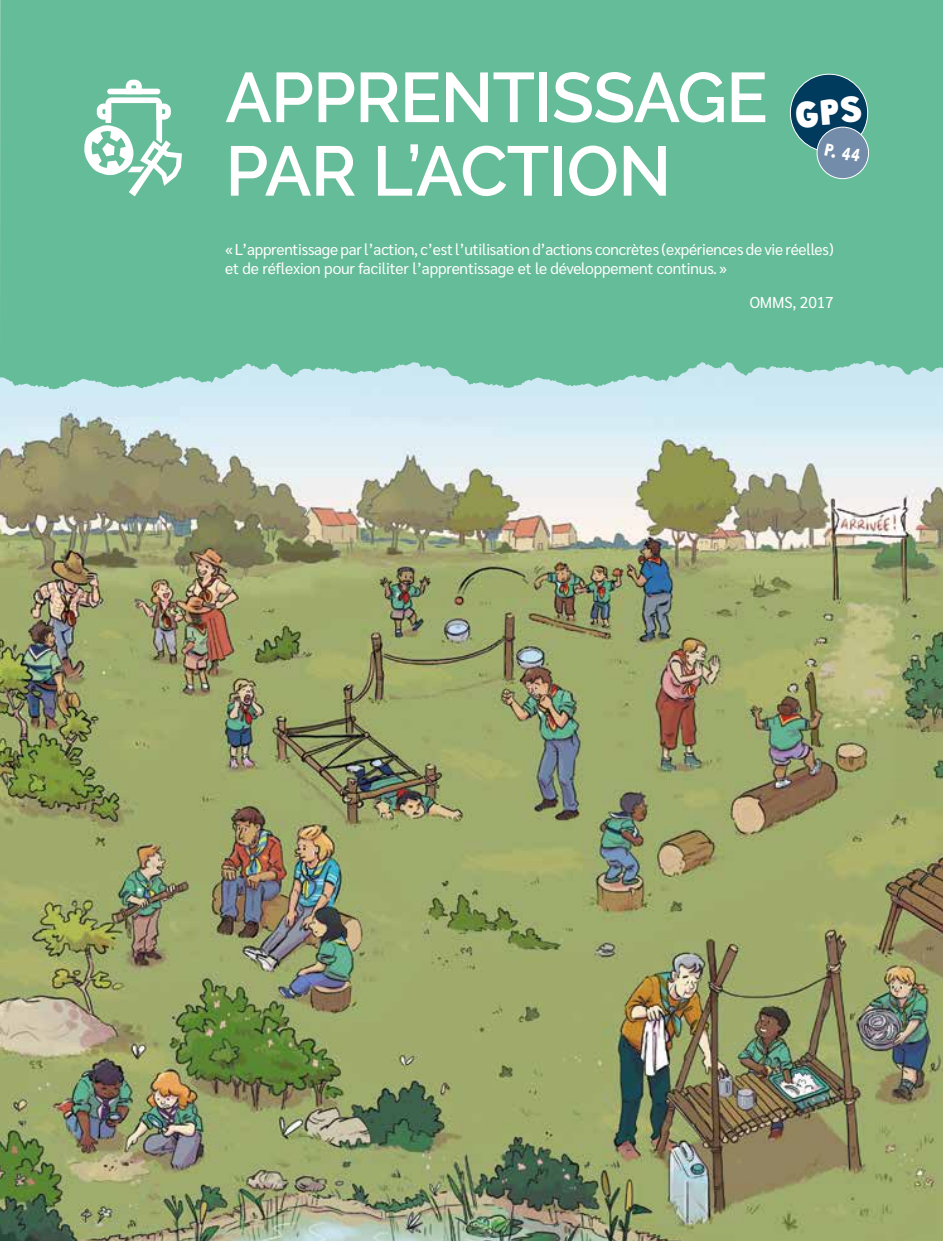
<style>
.page{position:relative;width:943px;height:1241px;background:#fff}
.page>*{position:absolute;margin:0;border:0;box-sizing:border-box;transform-origin:0 0}
.t1{font:600 70px/73.5px "Raleway";letter-spacing:-.015em;color:#fff}
.t2{font:100 18.72px "Grandstander";color:#fff;scale:.93 1}
.t3{font:15.75px/19.2px "Sarabun";letter-spacing:-.015em;color:#fff}
</style>
<div class="page">
<img style="left:0;top:389px;width:943px;height:851px">
<div style="left:0;top:0;width:943px;height:389px;background:#65bc99"></div>
<svg style="left:84px;top:80px;width:98px;height:116px"></svg>
<div style="left:790px;top:74px;width:77px;height:77px;background:#003a5d;border-radius:50%"></div>
<div style="left:817px;top:127px;width:51px;height:52px;background:#728ca9;border-radius:50%"></div>
<div style="left:816px;top:127px;width:53px;height:52px;border:1px solid #fff;border-radius:50%"></div>
<svg style="left:795px;top:95px;width:56px;height:33px"></svg>
<h1 class="t1" style="left:225px;top:61px;width:544px">APPRENTISSAGE<br>PAR L’ACTION</h1>
<p class="t2" style="left:827px;top:135px;width:40px;rotate:11deg">P. 44</p>
<p class="t3" style="left:225px;top:239px;width:610px">«L’apprentissage par l’action, c’est l’utilisation d’actions concrètes (expériences de vie réelles) et de réflexion pour faciliter l’apprentissage et le développement continus.»</p>
<p class="t3" style="left:749px;top:293px;width:86px">OMMS, 2017</p>
</div>
